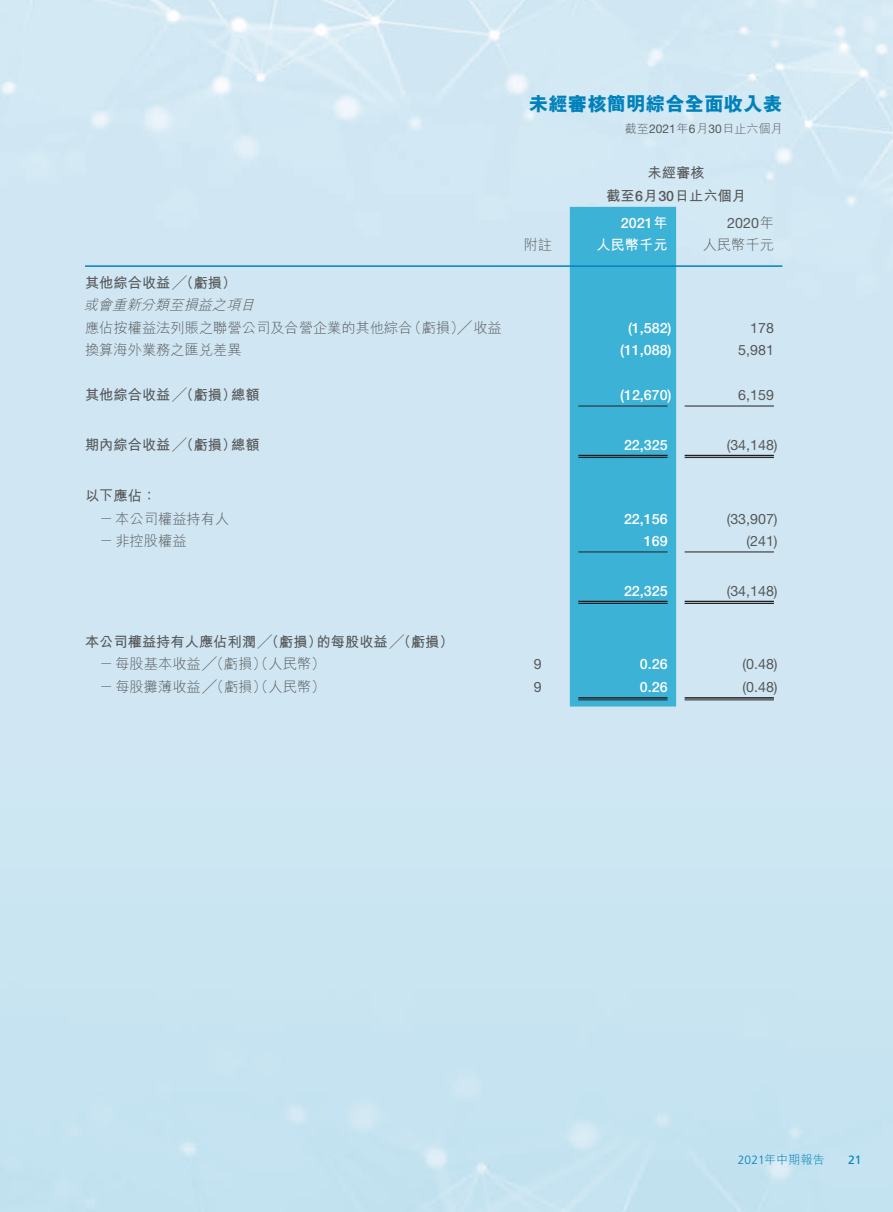
<style>
.page{position:relative;width:893px;height:1212px;background:#fff}
.page>*{position:absolute;margin:0;border:0;box-sizing:border-box;transform-origin:0 0}
.t1{font:800 19.5px "M Hei HK";color:#0081bb}
.t2{font:300 14.25px "M Hei HK";color:#57585a}
.t3{font:700 14.25px/22.5px "M Hei HK";color:#57585a;text-align:center}
.t4{font:14.25px "Helvetica Neue LT Std";color:#57585a}
.t5{font:500 14.25px "Helvetica Neue LT Std";color:#fff}
.t6{font:italic 300 14.25px "M Hei HK";color:#57585a}
.t7{font:700 14.25px "M Hei HK";color:#fff}
.t8{font:300 12px "M Hei HK";color:#57585a}
.t9{font:300 12px "M Hei HK";letter-spacing:.02em;color:#0081bb}
.t10{font:12px "Frutiger LT Std";color:#0081bb}
.s1{font-family:"Helvetica Neue LT Std";font-weight:400}
.s2{font-family:"Helvetica Neue LT Std";font-weight:500}
.s3{font-family:"M Hei HK";font-weight:700}
.s4{font-family:"M Hei HK";font-weight:300}
.s5{font-family:"Frutiger LT Std"}
</style>
<div class="page">
<img style="left:0;top:0;width:893px;height:1212px">
<div style="left:570px;top:207px;width:106px;height:499px;background:#3db2d7"></div>
<hr style="left:85px;top:265px;width:421px;height:2px;background:#0081bb">
<hr style="left:506px;top:265px;width:64px;height:2px;background:#0081bb">
<hr style="left:570px;top:265px;width:106px;height:2px;background:#0081bb">
<hr style="left:676px;top:265px;width:106px;height:2px;background:#0081bb">
<hr style="left:578px;top:406px;width:90px;height:1px;background:#231f20">
<hr style="left:685px;top:406px;width:89px;height:1px;background:#231f20">
<hr style="left:578px;top:455px;width:90px;height:1px;background:#231f20">
<hr style="left:578px;top:457px;width:90px;height:1px;background:#231f20">
<hr style="left:685px;top:455px;width:89px;height:1px;background:#231f20">
<hr style="left:685px;top:457px;width:89px;height:1px;background:#231f20">
<hr style="left:578px;top:551px;width:90px;height:1px;background:#231f20">
<hr style="left:685px;top:551px;width:89px;height:1px;background:#231f20">
<hr style="left:578px;top:601px;width:90px;height:1px;background:#231f20">
<hr style="left:578px;top:603px;width:90px;height:1px;background:#231f20">
<hr style="left:685px;top:601px;width:89px;height:1px;background:#231f20">
<hr style="left:685px;top:603px;width:89px;height:1px;background:#231f20">
<hr style="left:578px;top:697px;width:90px;height:2px;background:#231f20">
<hr style="left:578px;top:700px;width:90px;height:1px;background:#231f20">
<hr style="left:685px;top:697px;width:89px;height:2px;background:#231f20">
<hr style="left:685px;top:700px;width:89px;height:1px;background:#231f20">
<h1 class="t1" style="left:529px;top:91px;width:255px">未經審核簡明綜合全面收入表</h1>
<p class="t8" style="left:625px;top:123px;width:159px">截至<span class="s1">2021</span>年<span class="s1">6</span>月<span class="s1">30</span>日止六個月</p>
<p class="t3" style="left:606px;top:160px;width:142px">未經審核<br>截至<span class="s2">6</span>月<span class="s2">30</span>日止六個月</p>
<p class="t5" style="left:621px;top:214px;width:48px">2021<span class="s3">年</span></p>
<p class="t4" style="left:727px;top:214px;width:48px">2020<span class="s4">年</span></p>
<p class="t2" style="left:524px;top:238px;width:30px">附註</p>
<p class="t7" style="left:596px;top:234px;width:73px">人民幣千元</p>
<p class="t2" style="left:703px;top:238px;width:73px">人民幣千元</p>
<p class="t3" style="left:85px;top:270px;width:153px">其他綜合收益╱（虧損）</p>
<p class="t6" style="left:84px;top:298px;width:176px">或會重新分類至損益之項目</p>
<p class="t2" style="left:85px;top:320px;width:418px">應佔按權益法列賬之聯營公司及合營企業的其他綜合（虧損）╱收益</p>
<p class="t5" style="left:628px;top:319px;width:45px">(1,582)</p>
<p class="t4" style="left:750px;top:319px;width:25px">178</p>
<p class="t2" style="left:85px;top:343px;width:158px">換算海外業務之匯兌差異</p>
<p class="t5" style="left:620px;top:341px;width:53px">(11,088)</p>
<p class="t4" style="left:738px;top:341px;width:37px">5,981</p>
<p class="t3" style="left:85px;top:382px;width:176px">其他綜合收益╱（虧損）總額</p>
<p class="t5" style="left:620px;top:386px;width:53px">(12,670)</p>
<p class="t4" style="left:738px;top:386px;width:37px">6,159</p>
<p class="t3" style="left:85px;top:432px;width:176px">期內綜合收益╱（虧損）總額</p>
<p class="t5" style="left:624px;top:436px;width:45px">22,325</p>
<p class="t4" style="left:727px;top:436px;width:52px">(34,148)</p>
<p class="t3" style="left:85px;top:483px;width:73px">以下應佔：</p>
<p class="t2" style="left:99px;top:511px;width:132px">－本公司權益持有人</p>
<p class="t5" style="left:624px;top:510px;width:45px">22,156</p>
<p class="t4" style="left:727px;top:510px;width:52px">(33,907)</p>
<p class="t2" style="left:99px;top:533px;width:89px">－非控股權益</p>
<p class="t5" style="left:644px;top:532px;width:25px">169</p>
<p class="t4" style="left:746px;top:532px;width:33px">(241)</p>
<p class="t5" style="left:624px;top:582px;width:45px">22,325</p>
<p class="t4" style="left:727px;top:582px;width:52px">(34,148)</p>
<p class="t3" style="left:85px;top:629px;width:370px">本公司權益持有人應佔利潤╱（虧損）的每股收益╱（虧損）</p>
<p class="t2" style="left:99px;top:657px;width:228px">－每股基本收益╱（虧損）（人民幣）</p>
<p class="t4" style="left:534px;top:656px;width:9px">9</p>
<p class="t5" style="left:640px;top:656px;width:29px">0.26</p>
<p class="t4" style="left:742px;top:656px;width:37px">(0.48)</p>
<p class="t2" style="left:99px;top:679px;width:228px">－每股攤薄收益╱（虧損）（人民幣）</p>
<p class="t4" style="left:534px;top:678px;width:9px">9</p>
<p class="t5" style="left:640px;top:678px;width:29px">0.26</p>
<p class="t4" style="left:742px;top:678px;width:37px">(0.48)</p>
<p class="t9" style="left:738px;top:1153px;width:89px"><span class="s5">2021</span>年中期報告</p>
<p class="t10" style="left:848px;top:1153px;width:15px">21</p>
</div>
